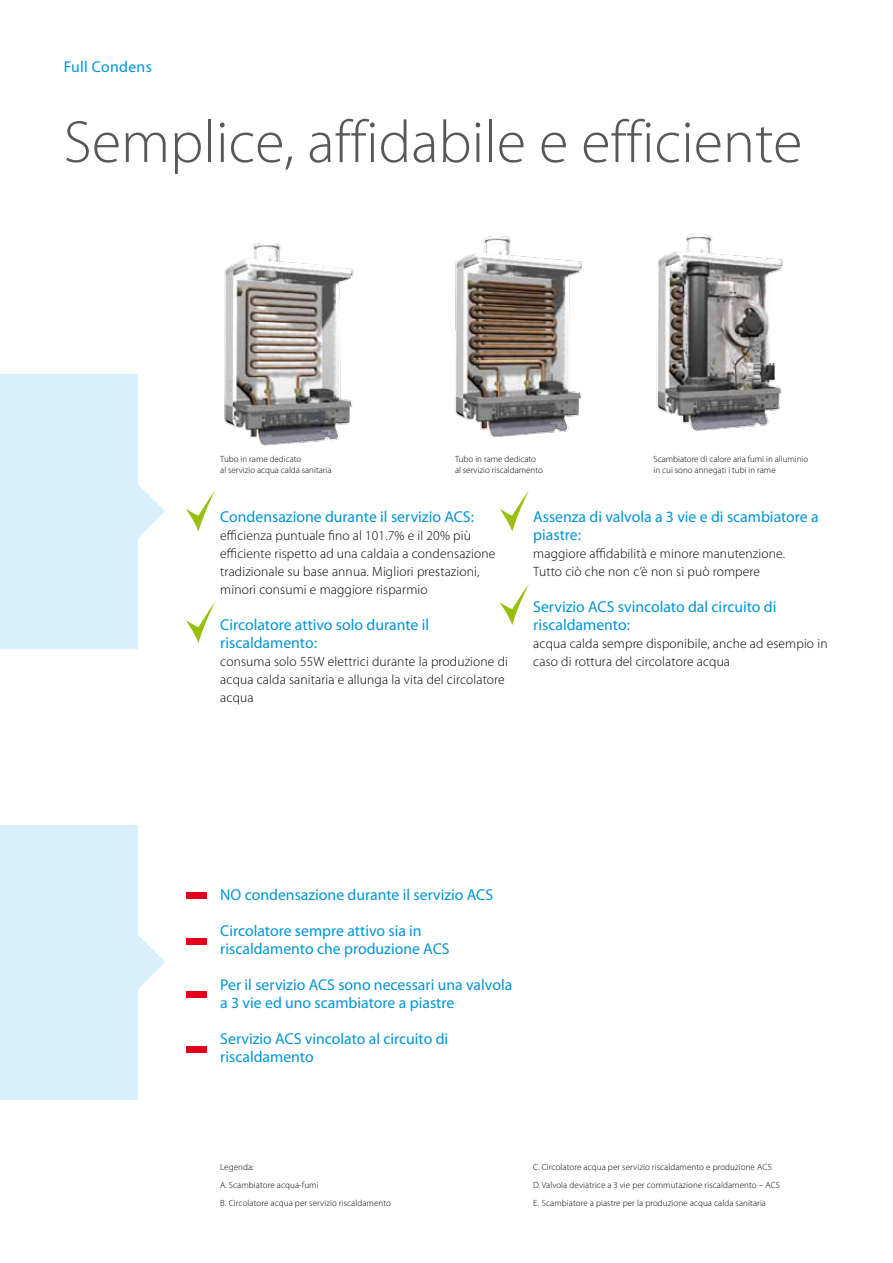
<style>
.page{position:relative;width:893px;height:1263px;background:#fff}
.page>*{position:absolute;margin:0;border:0;box-sizing:border-box;transform-origin:0 0}
.t1{font:300 60px "Myriad Pro";color:#58585a}
.t2{font:15.75px/18px "Myriad Pro";color:#0095d8}
.t3{font:15.75px "Myriad Pro";letter-spacing:.02em;color:#0095d8}
.t4{font:300 13.5px/18px "Myriad Pro";letter-spacing:.01em;color:#000}
.t5{font:300 9px/18px "Myriad Pro";letter-spacing:.01em;color:#000}
</style>
<div class="page">
<div style="left:0;top:374px;width:138px;height:274px;background:#d9effa"></div>
<div style="left:0;top:825px;width:138px;height:274px;background:#d9effa"></div>
<img style="left:224px;top:243px;width:130px;height:203px">
<img style="left:455px;top:236px;width:128px;height:201px">
<img style="left:656px;top:234px;width:127px;height:197px">
<svg style="left:138px;top:484px;width:27px;height:54px"></svg>
<svg style="left:138px;top:935px;width:27px;height:54px"></svg>
<svg style="left:186px;top:490px;width:30px;height:41px"></svg>
<svg style="left:186px;top:601px;width:30px;height:42px"></svg>
<svg style="left:499px;top:490px;width:30px;height:41px"></svg>
<svg style="left:499px;top:584px;width:30px;height:41px"></svg>
<div style="left:186px;top:892px;width:21px;height:7px;background:#e2001a"></div>
<div style="left:186px;top:938px;width:21px;height:6px;background:#e2001a"></div>
<div style="left:186px;top:991px;width:21px;height:7px;background:#e2001a"></div>
<div style="left:186px;top:1046px;width:21px;height:6px;background:#e2001a"></div>
<p class="t3" style="left:64px;top:58px;width:90px">Full Condens</p>
<h1 class="t1" style="left:64px;top:109px;width:740px">Semplice, affidabile e efficiente</h1>
<p class="t5" style="left:220px;top:454px;width:113px;line-height:10.8px">Tubo in rame dedicato<br>al servizio acqua calda sanitaria</p>
<p class="t5" style="left:455px;top:454px;width:89px;line-height:10.8px">Tubo in rame dedicato al servizio riscaldamento</p>
<p class="t5" style="left:654px;top:454px;width:156px;line-height:10.8px">Scambiatore di calore aria fumi in alluminio in cui sono annegati i tubi in rame</p>
<p class="t2" style="left:220px;top:508px;width:255px">Condensazione durante il servizio ACS:</p>
<p class="t4" style="left:220px;top:527px;width:277px">efficienza puntuale fino al 101.7% e il 20% più efficiente rispetto ad una caldaia a condensazione tradizionale su base annua. Migliori prestazioni, minori consumi e maggiore risparmio</p>
<p class="t2" style="left:220px;top:616px;width:210px">Circolatore attivo solo durante il riscaldamento:</p>
<p class="t4" style="left:220px;top:653px;width:289px">consuma solo 55W elettrici durante la produzione di acqua calda sanitaria e allunga la vita del circolatore acqua</p>
<p class="t2" style="left:533px;top:508px;width:287px">Assenza di valvola a 3 vie e di scambiatore a piastre:</p>
<p class="t4" style="left:533px;top:545px;width:253px">maggiore affidabilità e minore manutenzione.<br>Tutto ciò che non c’è non si può rompere</p>
<p class="t2" style="left:533px;top:598px;width:245px">Servizio ACS svincolato dal circuito di riscaldamento:</p>
<p class="t4" style="left:533px;top:635px;width:296px">acqua calda sempre disponibile, anche ad esempio in caso di rottura del circolatore acqua</p>
<p class="t2" style="left:220px;top:886px;width:274px">NO condensazione durante il servizio ACS</p>
<p class="t2" style="left:220px;top:922px;width:231px">Circolatore sempre attivo sia in riscaldamento che produzione ACS</p>
<p class="t2" style="left:220px;top:976px;width:294px">Per il servizio ACS sono necessari una valvola a 3 vie ed uno scambiatore a piastre</p>
<p class="t2" style="left:220px;top:1030px;width:230px">Servizio ACS vincolato al circuito di riscaldamento</p>
<p class="t5" style="left:220px;top:1158px;width:172px">Legenda:<br>A. Scambiatore acqua-fumi<br>B. Circolatore acqua per servizio riscaldamento</p>
<p class="t5" style="left:533px;top:1158px;width:248px">C. Circolatore acqua per servizio riscaldamento e produzione ACS<br>D. Valvola deviatrice a 3 vie per commutazione riscaldamento – ACS<br>E. Scambiatore a piastre per la produzione acqua calda sanitaria</p>
</div>
